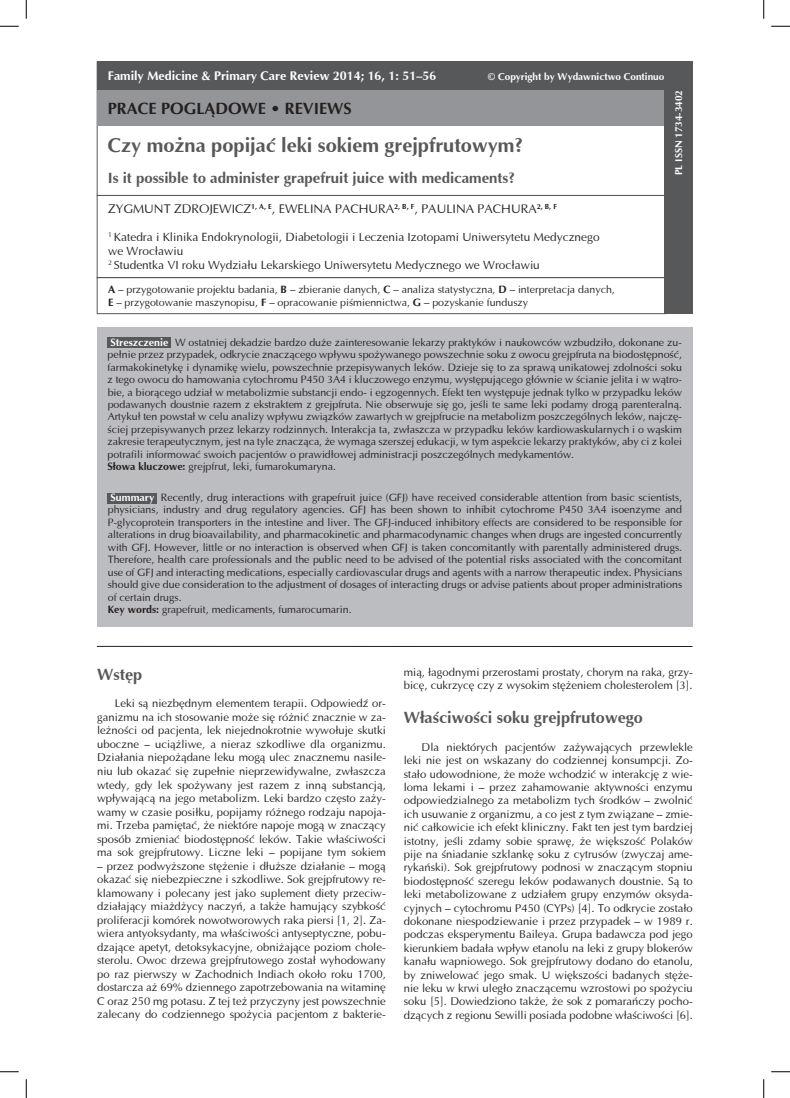
<style>
.page{position:relative;width:790px;height:1098px;background:#fff}
.page>*{position:absolute;margin:0;border:0;box-sizing:border-box;transform-origin:0 0}
.t1{font:700 20px "Ottawa";color:#57585a}
.t2{font:700 16.25px "Ottawa";color:#57585a}
.t3{font:700 16.25px "Ottawa";color:#231f20}
.t4{font:700 15px "Ottawa";color:#57585a}
.t5{font:12.5px "Ottawa";color:#231f20}
.t6{font:700 12.5px "Ottawa";color:#fff}
.t7{font:11.88px/14.2px "Ottawa";color:#231f20}
.t8{font:11.25px/13.5px "Ottawa";color:#231f20;text-align:justify}
.t9{font:10.62px/12.5px "Ottawa";color:#231f20}
.t10{font:700 10.62px "Ottawa";color:#fff}
.t11{font:700 10px "Ottawa";color:#fff}
.s1{font-weight:700}
</style>
<div class="page">
<div style="left:97px;top:90px;width:567px;height:35px;background:#939598"></div>
<div style="left:97px;top:62px;width:595px;height:28px;background:#57585a"></div>
<div style="left:664px;top:62px;width:28px;height:252px;background:#57585a"></div>
<div style="left:97px;top:195px;width:569px;height:83px;border:1px solid #57585a"></div>
<div style="left:97px;top:277px;width:569px;height:37px;border:1px solid #57585a"></div>
<div style="left:97px;top:327px;width:595px;height:160px;background:#bcbdc0"></div>
<div style="left:97px;top:482px;width:595px;height:145px;background:#bcbdc0"></div>
<div style="left:107px;top:338px;width:64px;height:10px;background:#57585a"></div>
<div style="left:108px;top:493px;width:49px;height:10px;background:#57585a"></div>
<hr style="left:97px;top:646px;width:595px;height:1px;background:#231f20">
<svg style="left:0;top:25px;width:19px;height:2px"></svg>
<svg style="left:771px;top:25px;width:19px;height:2px"></svg>
<svg style="left:0;top:1071px;width:19px;height:1px"></svg>
<svg style="left:771px;top:1071px;width:19px;height:1px"></svg>
<svg style="left:25px;top:0;width:2px;height:19px"></svg>
<svg style="left:25px;top:1079px;width:2px;height:19px"></svg>
<svg style="left:763px;top:0;width:1px;height:19px"></svg>
<svg style="left:763px;top:1079px;width:1px;height:19px"></svg>
<p class="t6" style="left:108px;top:68px;width:330px">Family Medicine &amp; Primary Care Review 2014; 16, 1: 51–56</p>
<p class="t11" style="left:488px;top:70px;width:178px">© Copyright by Wydawnictwo Continuo</p>
<p class="t11" style="left:672px;top:175px;width:87px;rotate:-90deg">PL ISSN 1734-3402</p>
<h2 class="t3" style="left:108px;top:98px;width:245px">PRACE POGLĄDOWE • REVIEWS</h2>
<h1 class="t1" style="left:108px;top:133px;width:417px">Czy można popijać leki sokiem grejpfrutowym?</h1>
<h3 class="t4" style="left:108px;top:169px;width:409px">Is it possible to administer grapefruit juice with medicaments?</h3>
<p class="t5" style="left:108px;top:201px;width:450px">Zygmunt Zdrojewicz<sup>1,</sup> <sup>A,</sup> <sup>E</sup>, Ewelina Pachura<sup>2,</sup> <sup>B,</sup> <sup>F</sup>, Paulina Pachura<sup>2,</sup> <sup>B,</sup> <sup>F</sup></p>
<p class="t7" style="left:108px;top:229px;width:493px"><sup>1</sup> Katedra i Klinika Endokrynologii, Diabetologii i Leczenia Izotopami U niwersytetu Medycznego we Wrocławiu<br><sup>2</sup> Studentka VI roku Wydziału Lekarskiego U niwersytetu Medycznego we Wrocławiu</p>
<p class="t9" style="left:108px;top:283px;width:508px"><span class="s1">A</span> – przygotowanie projektu badania, <span class="s1">B</span> – zbieranie danych, <span class="s1">C</span> – analiza statystyczna, <span class="s1">D</span> – interpretacja danych,<br><span class="s1">E</span> – przygotowanie maszynopisu, <span class="s1">F</span> – opracowanie piśmiennictwa, <span class="s1">G</span> – pozyskanie funduszy</p>
<p class="t9" style="left:108px;top:336px;width:576px;text-indent:67px">W ostatniej dekadzie bardzo duże zainteresowanie lekarzy praktyków i naukowców wzbudziło, dokonane zu&shy;pełnie przez przypadek, odkrycie znaczącego wpływu spożywanego powszechnie soku z owocu grejpfruta na biodostępność, farmakokinetykę i dynamikę wielu, powszechnie przepisywanych leków. Dzieje się to za sprawą unikatowej zdolności soku z tego owocu do hamowania cytochromu P450 3A4 i kluczowego enzymu, występującego głównie w ścianie jelita i w wątro&shy;bie, a biorącego udział w metabolizmie substancji endo- i egzogennych. Efekt ten występuje jednak tylko w przypadku leków podawanych doustnie razem z ekstraktem z grejpfruta. N ie obserwuje się go, jeśli te same leki podamy drogą parenteralną.<br>Artykuł ten powstał w celu analizy wpływu związków zawartych w grejpfrucie na metabolizm poszczególnych leków, najczę&shy;ściej przepisywanych przez lekarzy rodzinnych. I nterakcja ta, zwłaszcza w przypadku leków kardiowaskularnych i o wąskim zakresie terapeutycznym, jest na tyle znacząca, że wymaga szerszej edukacji, w tym aspekcie lekarzy praktyków, aby ci z kolei potrafili informować swoich pacjentów o prawidłowej administracji poszczególnych medykamentów.<br><span class="s1">Słowa kluczowe:</span> grejpfrut, leki, fumarokumaryna.</p>
<p class="t9" style="left:108px;top:491px;width:576px;text-indent:53px">Recently, drug interactions with grapefruit juice (GFJ) have received considerable attention from basic scientists, physicians, industry and drug regulatory agencies. GFJ has been shown to inhibit cytochrome P450 3A4 isoenzyme and P-glycoprotein transporters in the intestine and liver. The GFJ-induced inhibitory effects are considered to be responsible for alterations in drug bioavailability, and pharmacokinetic and pharmacodynamic changes when drugs are ingested concurrently with GFJ. However, little or no interaction is observed when GFJ is taken concomitantly with parentally administered drugs.<br>Therefore, health care professionals and the public need to be advised of the potential risks associated with the concomitant use of GFJ and interacting medications, especially cardiovascular drugs and agents with a narrow therapeutic index. Physicians should give due consideration to the adjustment of dosages of interacting drugs or advise patients about proper administrations of certain drugs.<br><span class="s1">Key words:</span> grapefruit, medicaments, fumarocumarin.</p>
<p class="t10" style="left:110px;top:335px;width:59px">Streszczenie</p>
<p class="t10" style="left:111px;top:490px;width:45px">Summary</p>
<h2 class="t2" style="left:97px;top:664px;width:47px">Wstęp</h2>
<p class="t8" style="left:97px;top:697px;width:290px;text-indent:18px">Leki są niezbędnym elementem terapii. Odpowiedź or&shy;ganizmu na ich stosowanie może się różnić znacznie w za&shy;leżności od pacjenta, lek niejednokrotnie wywołuje skutki uboczne – uciążliwe, a nieraz szkodliwe dla organizmu.<br>Działania niepożądane leku mogą ulec znacznemu nasile&shy;niu lub okazać się zupełnie nieprzewidywalne, zwłaszcza wtedy, gdy lek spożywany jest razem z inną substancją, wpływającą na jego metabolizm. Leki bardzo często zaży&shy;wamy w czasie posiłku, popijamy różnego rodzaju napoja&shy;mi. Trzeba pamiętać, że niektóre napoje mogą w znaczący sposób zmieniać biodostępność leków. Takie właściwości ma sok grejpfrutowy. Liczne leki – popijane tym sokiem</p>
<p class="t8" style="left:97px;top:859px;width:290px">– przez podwyższone stężenie i dłuższe działanie – mogą okazać się niebezpieczne i szkodliwe. Sok grejpfrutowy re&shy;klamowany i polecany jest jako suplement diety przeciw&shy;działający miażdżycy naczyń, a także hamujący szybkość proliferacji komórek nowotworowych raka piersi [1, 2]. Za&shy;wiera antyoksydanty, ma właściwości antyseptyczne, pobu&shy;dzające apetyt, detoksykacyjne, obniżające poziom chole&shy;sterolu. Owoc drzewa grejpfrutowego został wyhodowany po raz pierwszy w Zachodnich I ndiach około roku 1700, dostarcza aż 69% dziennego zapotrzebowania na witaminę C oraz 250 mg potasu. Z tej też przyczyny jest powszechnie zalecany do codziennego spożycia pacjentom z bakterie-</p>
<p class="t8" style="left:404px;top:665px;width:290px">mią, łagodnymi przerostami prostaty, chorym na raka, grzy&shy;bicę, cukrzycę czy z wysokim stężeniem cholesterolem [3].</p>
<h2 class="t2" style="left:404px;top:707px;width:240px">Właściwości soku grejpfrutowego</h2>
<p class="t8" style="left:404px;top:740px;width:290px;text-indent:18px">Dla niektórych pacjentów zażywających przewlekle leki nie jest on wskazany do codziennej konsumpcji. Zo&shy;stało udowodnione, że może wchodzić w interakcję z wie&shy;loma lekami i – przez zahamowanie aktywności enzymu odpowiedzialnego za metabolizm tych środków – zwolnić ich usuwanie z organizmu, a co jest z tym związane – zmie&shy;nić całkowicie ich efekt kliniczny. Fakt ten jest tym bardziej istotny, jeśli zdamy sobie sprawę, że większość Polaków pije na śniadanie szklankę soku z cytrusów (zwyczaj ame&shy;rykański). Sok grejpfrutowy podnosi w znaczącym stopniu biodostępność szeregu leków podawanych doustnie. Są to leki metabolizowane z udziałem grupy enzymów oksyda&shy;cyjnych – cytochromu P450 (CYPs) [4]. To odkrycie zostało dokonane niespodziewanie i przez przypadek – w 1989 r. podczas eksperymentu Baileya. Grupa badawcza pod jego kierunkiem badała wpływ etanolu na leki z grupy blokerów kanału wapniowego. Sok grejpfrutowy dodano do etanolu, by zniwelować jego smak. U większości badanych stęże&shy;nie leku w krwi uległo znaczącemu wzrostowi po spożyciu soku [5]. Dowiedziono także, że sok z pomarańczy pocho&shy;dzących z regionu Sewilli posiada podobne właściwości [6].</p>
</div>
